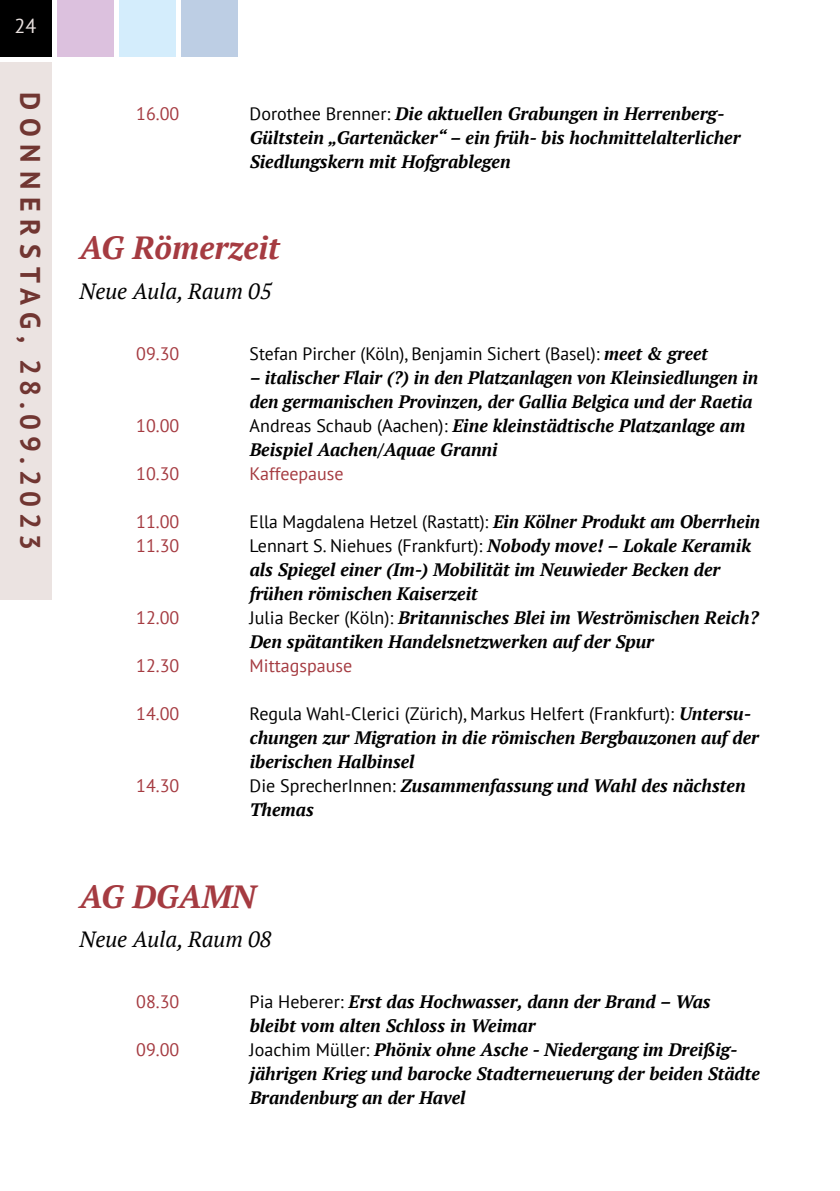
<style>
.page{position:relative;width:840px;height:1191px;background:#fff}
.page>*{position:absolute;margin:0;border:0;box-sizing:border-box;transform-origin:0 0}
.t1{font:italic 700 32px "PT Serif";color:#a53b41}
.t2{font:700 28px "PT Sans";letter-spacing:.265em;color:#713632}
.t3{font:italic 22px "PT Serif";color:#000}
.t4{font:20px "PT Sans";color:#ebe3e1}
.t5{font:italic 700 18px/24px "PT Serif";color:#000}
.t6{font:18px "PT Sans";color:#000}
.t7{font:18px "PT Sans";color:#a53b41}
.s1{font-family:"PT Sans";font-weight:400;font-style:normal}
.s2{font-family:"PT Serif";font-weight:700;font-style:italic}
</style>
<div class="page">
<div style="left:0;top:62px;width:51px;height:538px;background:#ebe3e1"></div>
<div style="left:0;top:0;width:51px;height:57px;background:#000"></div>
<div style="left:57px;top:0;width:56px;height:57px;background:#dcc1de"></div>
<div style="left:119px;top:0;width:57px;height:57px;background:#d4edfc"></div>
<div style="left:181px;top:0;width:57px;height:57px;background:#bdcee4"></div>
<p class="t4" style="left:15px;top:13px;width:23px">24</p>
<h2 class="t2" style="left:49px;top:92px;width:460px;rotate:90deg">DONNERSTAG, 28.09.2023</h2>
<p class="t7" style="left:136px;top:102px;width:45px">16.00</p>
<p class="t5" style="left:249px;top:101px;width:492px"><span class="s1">Dorothee Brenner:</span> Die aktuellen Grabungen in Herrenberg-<br>Gültstein „Gartenäcker“ – ein früh- bis hochmittelalterlicher<br>Siedlungskern mit Hofgrablegen</p>
<h1 class="t1" style="left:79px;top:227px;width:202px">AG Römerzeit</h1>
<p class="t3" style="left:79px;top:277px;width:193px">Neue Aula, Raum 05</p>
<p class="t7" style="left:136px;top:342px;width:45px">09.30</p>
<p class="t6" style="left:249px;top:342px;width:459px">Stefan Pircher (Köln), Benjamin Sichert (Basel): <span class="s2">meet &amp; greet</span></p>
<p class="t5" style="left:249px;top:365px;width:509px">– italischer Flair (?) in den Platzanlagen von Kleinsiedlungen in den germanischen Provinzen, der Gallia Belgica und der Raetia</p>
<p class="t7" style="left:136px;top:414px;width:45px">10.00</p>
<p class="t5" style="left:249px;top:413px;width:497px"><span class="s1">Andreas Schaub (Aachen):</span> Eine kleinstädtische Platzanlage am<br>Beispiel Aachen/Aquae Granni</p>
<p class="t7" style="left:136px;top:462px;width:45px">10.30</p>
<p class="t7" style="left:249px;top:462px;width:95px">Kaffeepause</p>
<p class="t7" style="left:136px;top:510px;width:45px">11.00</p>
<p class="t6" style="left:249px;top:510px;width:512px">Ella Magdalena Hetzel (Rastatt): <span class="s2">Ein Kölner Produkt am Oberrhein</span></p>
<p class="t7" style="left:136px;top:534px;width:45px">11.30</p>
<p class="t6" style="left:249px;top:534px;width:502px">Lennart S. Niehues (Frankfurt): <span class="s2">Nobody move! – Lokale Keramik</span></p>
<p class="t5" style="left:249px;top:557px;width:472px">als Spiegel einer (Im-) Mobilität im Neuwieder Becken der frühen römischen Kaiserzeit</p>
<p class="t7" style="left:136px;top:606px;width:45px">12.00</p>
<p class="t5" style="left:249px;top:605px;width:510px"><span class="s1">Julia Becker (Köln):</span> Britannisches Blei im Weströmischen Reich?<br>Den spätantiken Handelsnetzwerken auf der Spur</p>
<p class="t7" style="left:136px;top:654px;width:45px">12.30</p>
<p class="t7" style="left:249px;top:654px;width:104px">Mittagspause</p>
<p class="t7" style="left:136px;top:702px;width:45px">14.00</p>
<p class="t6" style="left:249px;top:702px;width:503px">Regula Wahl-Clerici (Zürich), Markus Helfert (Frankfurt): <span class="s2">Untersu-</span></p>
<p class="t5" style="left:249px;top:725px;width:510px">chungen zur Migration in die römischen Bergbauzonen auf der iberischen Halbinsel</p>
<p class="t7" style="left:136px;top:774px;width:45px">14.30</p>
<p class="t5" style="left:249px;top:773px;width:497px"><span class="s1">Die SprecherInnen:</span> Zusammenfassung und Wahl des nächsten<br>Themas</p>
<h1 class="t1" style="left:79px;top:875px;width:177px">AG DGAMN</h1>
<p class="t3" style="left:79px;top:925px;width:193px">Neue Aula, Raum 08</p>
<p class="t7" style="left:136px;top:990px;width:45px">08.30</p>
<p class="t5" style="left:249px;top:989px;width:462px"><span class="s1">Pia Heberer:</span> Erst das Hochwasser, dann der Brand – Was bleibt vom alten Schloss in Weimar</p>
<p class="t7" style="left:136px;top:1038px;width:45px">09.00</p>
<p class="t5" style="left:249px;top:1037px;width:511px"><span class="s1">Joachim Müller:</span> Phönix ohne Asche - Niedergang im Dreißig&shy;jährigen Krieg und barocke Stadterneuerung der beiden Städte<br>Brandenburg an der Havel</p>
</div>
